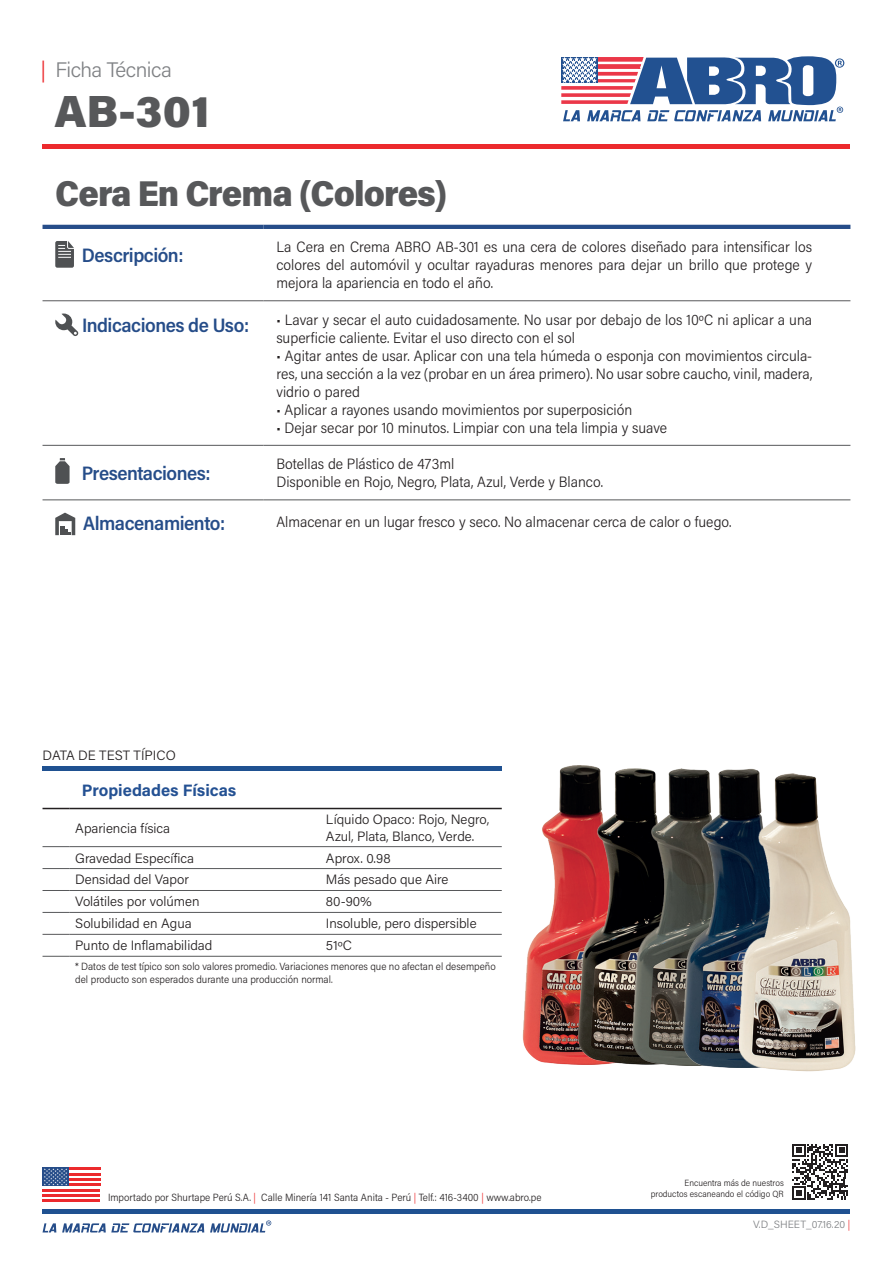
<style>
.page{position:relative;width:893px;height:1263px;background:#fff}
.page>*{position:absolute;margin:0;border:0;box-sizing:border-box;transform-origin:0 0}
.t1{font:900 45px "Acumin Pro";color:#57585a}
.t2{font:900 36px "Acumin Pro Semi Cond";letter-spacing:-.025em;color:#57585a}
.t3{font:300 21px "Acumin Pro";letter-spacing:-.025em;color:#808285}
.t4{font:600 19.5px "Acumin Pro Semi Cond";letter-spacing:-.025em;color:#264d89}
.t5{font:700 16.5px "Acumin Pro";color:#245193}
.t6{font:300 15px/18px "Acumin Pro Semi Cond";color:#231f20;text-align:justify}
.t7{font:300 13.5px/16.2px "Acumin Pro";color:#231f20}
.t8{font:300 10.5px/12.6px "Acumin Pro Semi Cond";color:#231f20}
.t9{font:300 10.5px "Acumin Pro";letter-spacing:.005em;color:#808285}
.t10{font:300 9px/10.8px "Acumin Pro Semi Cond";color:#231f20;text-align:right}
.s1{color:#ec2a2d}
.s2{font-family:"Acumin Pro Semi Cond";color:#ec2a2d}
</style>
<div class="page">
<svg style="left:561px;top:56px;width:283px;height:65px"></svg>
<svg style="left:43px;top:808px;width:26px;height:1px"></svg>
<hr style="left:69px;top:808px;width:251px;height:1px;background:#231f20">
<hr style="left:320px;top:808px;width:182px;height:1px;background:#231f20">
<svg style="left:43px;top:846px;width:26px;height:1px"></svg>
<hr style="left:69px;top:846px;width:251px;height:1px;background:#57585a">
<hr style="left:320px;top:846px;width:182px;height:1px;background:#57585a">
<svg style="left:43px;top:868px;width:26px;height:1px"></svg>
<hr style="left:69px;top:868px;width:251px;height:1px;background:#57585a">
<hr style="left:320px;top:868px;width:182px;height:1px;background:#57585a">
<svg style="left:43px;top:890px;width:26px;height:1px"></svg>
<hr style="left:69px;top:890px;width:251px;height:1px;background:#57585a">
<hr style="left:320px;top:890px;width:182px;height:1px;background:#57585a">
<svg style="left:43px;top:912px;width:26px;height:1px"></svg>
<hr style="left:69px;top:912px;width:251px;height:1px;background:#57585a">
<hr style="left:320px;top:912px;width:182px;height:1px;background:#57585a">
<svg style="left:43px;top:934px;width:26px;height:1px"></svg>
<hr style="left:69px;top:934px;width:251px;height:1px;background:#57585a">
<hr style="left:320px;top:934px;width:182px;height:1px;background:#57585a">
<hr style="left:320px;top:956px;width:182px;height:1px;background:#57585a">
<svg style="left:43px;top:956px;width:26px;height:1px"></svg>
<hr style="left:69px;top:956px;width:251px;height:1px;background:#57585a">
<hr style="left:43px;top:300px;width:221px;height:1px;background:#57585a">
<hr style="left:264px;top:300px;width:586px;height:1px;background:#57585a">
<hr style="left:43px;top:445px;width:221px;height:1px;background:#57585a">
<hr style="left:264px;top:445px;width:586px;height:1px;background:#57585a">
<hr style="left:43px;top:499px;width:221px;height:1px;background:#57585a">
<hr style="left:264px;top:499px;width:586px;height:1px;background:#57585a">
<hr style="left:43px;top:225px;width:221px;height:4px;background:#264d89">
<hr style="left:264px;top:225px;width:586px;height:4px;background:#264d89">
<svg style="left:55px;top:241px;width:19px;height:27px"></svg>
<svg style="left:55px;top:313px;width:24px;height:23px"></svg>
<svg style="left:55px;top:458px;width:15px;height:26px"></svg>
<svg style="left:55px;top:513px;width:20px;height:22px"></svg>
<hr style="left:43px;top:145px;width:807px;height:4px;background:#ec2a2d">
<hr style="left:43px;top:767px;width:459px;height:4px;background:#1f5191">
<hr style="left:69px;top:1167px;width:31px;height:3px;background:#ec2a2d">
<hr style="left:69px;top:1173px;width:31px;height:2px;background:#ec2a2d">
<hr style="left:69px;top:1178px;width:31px;height:3px;background:#ec2a2d">
<hr style="left:69px;top:1183px;width:31px;height:3px;background:#ec2a2d">
<hr style="left:43px;top:1189px;width:57px;height:2px;background:#ec2a2d">
<hr style="left:43px;top:1194px;width:57px;height:3px;background:#ec2a2d">
<hr style="left:43px;top:1199px;width:57px;height:3px;background:#ec2a2d">
<div style="left:43px;top:1167px;width:26px;height:19px;background:#264d89"></div>
<svg style="left:44px;top:1168px;width:23px;height:17px"></svg>
<svg style="left:43px;top:1223px;width:13px;height:9px"></svg>
<svg style="left:62px;top:1223px;width:142px;height:9px"></svg>
<svg style="left:210px;top:1220px;width:61px;height:12px"></svg>
<hr style="left:43px;top:1210px;width:807px;height:4px;background:#1f5191">
<svg style="left:792px;top:1144px;width:56px;height:56px"></svg>
<img style="left:523px;top:766px;width:75px;height:298px">
<img style="left:578px;top:768px;width:106px;height:297px">
<img style="left:632px;top:769px;width:50px;height:297px">
<img style="left:682px;top:769px;width:78px;height:298px">
<img style="left:739px;top:773px;width:116px;height:299px">
<h3 class="t3" style="left:40px;top:55px;width:133px"><span class="s1">|</span> Ficha Técnica</h3>
<h1 class="t1" style="left:54px;top:79px;width:157px">AB-301</h1>
<h2 class="t2" style="left:55px;top:168px;width:394px">Cera En Crema (Colores)</h2>
<h3 class="t4" style="left:82px;top:241px;width:103px">Descripción:</h3>
<p class="t6" style="left:276px;top:237px;width:537px">La Cera en Crema ABRO AB-301 es una cera de colores diseñado para intensificar los colores del automóvil y ocultar rayaduras menores para dejar un brillo que protege y mejora la apariencia en todo el año.</p>
<h3 class="t4" style="left:82px;top:311px;width:169px">Indicaciones de Uso:</h3>
<p class="t6" style="left:276px;top:310px;width:537px">• Lavar y secar el auto cuidadosamente. No usar por debajo de los 10ºC ni aplicar a una superficie caliente. Evitar el uso directo con el sol</p>
<p class="t6" style="left:276px;top:346px;width:537px">• Agitar antes de usar. Aplicar con una tela húmeda o esponja con movimientos circula&shy;res, una sección a la vez (probar en un área primero). No usar sobre caucho, vinil, madera, vidrio o pared</p>
<p class="t6" style="left:276px;top:400px;width:357px">• Aplicar a rayones usando movimientos por superposición</p>
<p class="t6" style="left:276px;top:418px;width:392px">• Dejar secar por 10 minutos. Limpiar con una tela limpia y suave</p>
<h3 class="t4" style="left:82px;top:459px;width:130px">Presentaciones:</h3>
<p class="t6" style="left:276px;top:454px;width:328px">Botellas de Plástico de 473ml<br>Disponible en Rojo, Negro, Plata, Azul, Verde y Blanco.</p>
<h3 class="t4" style="left:83px;top:510px;width:143px">Almacenamiento:</h3>
<p class="t6" style="left:276px;top:512px;width:457px">Almacenar en un lugar fresco y seco. No almacenar cerca de calor o fuego.</p>
<p class="t7" style="left:43px;top:747px;width:135px">DATA DE TEST TÍPICO</p>
<p class="t5" style="left:82px;top:778px;width:156px">Propiedades Físicas</p>
<p class="t7" style="left:75px;top:819px;width:96px">Apariencia física</p>
<p class="t7" style="left:326px;top:811px;width:165px">Líquido Opaco: Rojo, Negro,<br>Azul, Plata, Blanco, Verde.</p>
<p class="t7" style="left:75px;top:849px;width:120px">Gravedad Específica</p>
<p class="t7" style="left:326px;top:849px;width:66px">Aprox. 0.98</p>
<p class="t7" style="left:75px;top:871px;width:115px">Densidad del Vapor</p>
<p class="t7" style="left:326px;top:871px;width:124px">Más pesado que Aire</p>
<p class="t7" style="left:75px;top:893px;width:126px">Volátiles por volúmen</p>
<p class="t7" style="left:326px;top:893px;width:47px">80-90%</p>
<p class="t7" style="left:75px;top:915px;width:118px">Solubilidad en Agua</p>
<p class="t7" style="left:326px;top:915px;width:152px">Insoluble, pero dispersible</p>
<p class="t7" style="left:75px;top:937px;width:139px">Punto de Inflamabilidad</p>
<p class="t7" style="left:326px;top:937px;width:28px">51ºC</p>
<p class="t8" style="left:75px;top:959px;width:422px">* Datos de test típico son solo valores promedio. Variaciones menores que no afectan el desempeño del producto son esperados durante una producción normal.</p>
<p class="t8" style="left:108px;top:1191px;width:435px">Importado por Shurtape Perú S.A. <span class="s1">|</span> Calle Minería 141 Santa Anita - Perú <span class="s1">|</span> Telf.: 416-3400 <span class="s1">|</span> www.abro.pe</p>
<p class="t10" style="left:651px;top:1177px;width:135px">Encuentra más de nuestros productos escaneando el código QR</p>
<p class="t9" style="left:753px;top:1217px;width:99px">V.D_SHEET_07.16.20 <span class="s2">|</span></p>
</div>
